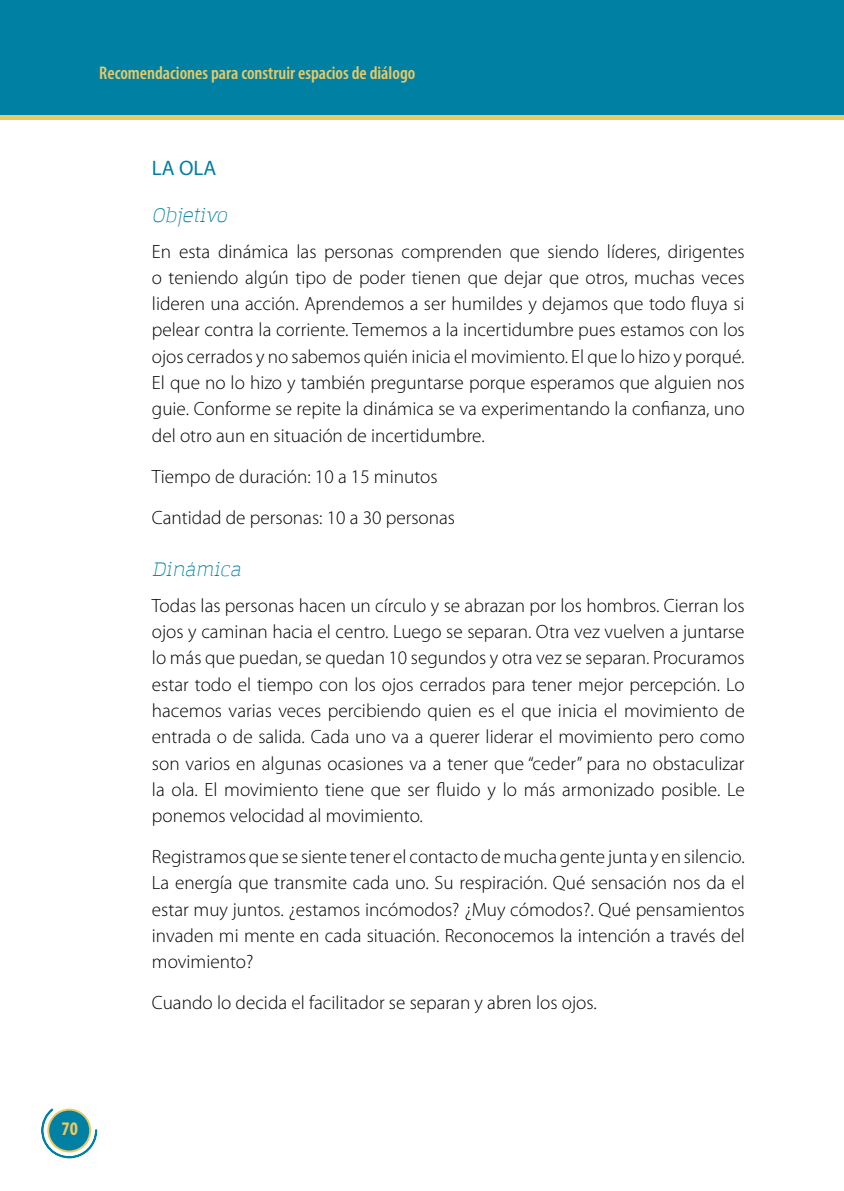
<style>
.page{position:relative;width:844px;height:1191px;background:#fff}
.page>*{position:absolute;margin:0;border:0;box-sizing:border-box;transform-origin:0 0}
.t1{font:21px "Myriad Pro";color:#0080a3}
.t2{font:300 19.25px/26.2px "Myriad Pro";color:#000;text-align:justify}
.t3{font:italic 300 19.25px "Amazing Grotesk";color:#0080a3}
.t4{font:700 condensed 19.25px "Myriad Pro";color:#ecc962}
.t5{font:600 condensed 18.38px "Myriad Pro";color:#ecc962}
</style>
<div class="page">
<div style="left:0;top:0;width:843px;height:115px;background:#0080a3"></div>
<div style="left:0;top:115px;width:843px;height:5px;background:#ecc962"></div>
<svg style="left:41px;top:1108px;width:57px;height:51px"></svg>
<p class="t5" style="left:99px;top:63px;width:317px">Recomendaciones para construir espacios de diálogo</p>
<p class="t1" style="left:152px;top:154px;width:41px">LA OLA</p>
<p class="t3" style="left:152px;top:203px;width:80px">Objetivo</p>
<p class="t2" style="left:152px;top:238px;width:594px">En esta dinámica las personas comprenden que siendo líderes, dirigentes o teniendo algún tipo de poder tienen que dejar que otros, muchas veces lideren una acción. Aprendemos a ser humildes y dejamos que todo fluya si pelear contra la corriente. Tememos a la incertidumbre pues estamos con los ojos cerrados y no sabemos quién inicia el movimiento. El que lo hizo y porqué.<br>El que no lo hizo y también preguntarse porque esperamos que alguien nos guie. Conforme se repite la dinámica se va experimentando la confianza, uno del otro aun en situación de incertidumbre.</p>
<p class="t2" style="left:152px;top:456px;width:304px;line-height:41.1px">Tiempo de duración: 10 a 15 minutos<br>Cantidad de personas: 10 a 30 personas</p>
<p class="t3" style="left:152px;top:557px;width:94px">Dinámica</p>
<p class="t2" style="left:152px;top:592px;width:594px">Todas las personas hacen un círculo y se abrazan por los hombros. Cierran los ojos y caminan hacia el centro. Luego se separan. Otra vez vuelven a juntarse lo más que puedan, se quedan 10 segundos y otra vez se separan. Procuramos estar todo el tiempo con los ojos cerrados para tener mejor percepción. Lo hacemos varias veces percibiendo quien es el que inicia el movimiento de entrada o de salida. Cada uno va a querer liderar el movimiento pero como son varios en algunas ocasiones va a tener que “ceder” para no obstaculizar la ola. El movimiento tiene que ser fluido y lo más armonizado posible. Le ponemos velocidad al movimiento.</p>
<p class="t2" style="left:152px;top:844px;width:594px">Registramos que se siente tener el contacto de mucha gente junta y en silencio.<br>La energía que transmite cada uno. Su respiración. Qué sensación nos da el estar muy juntos. ¿estamos incómodos? ¿Muy cómodos?. Qué pensamientos invaden mi mente en cada situación. Reconocemos la intención a través del movimiento?</p>
<p class="t2" style="left:152px;top:990px;width:446px">Cuando lo decida el facilitador se separan y abren los ojos.</p>
<p class="t4" style="left:62px;top:1116px;width:18px">70</p>
</div>
